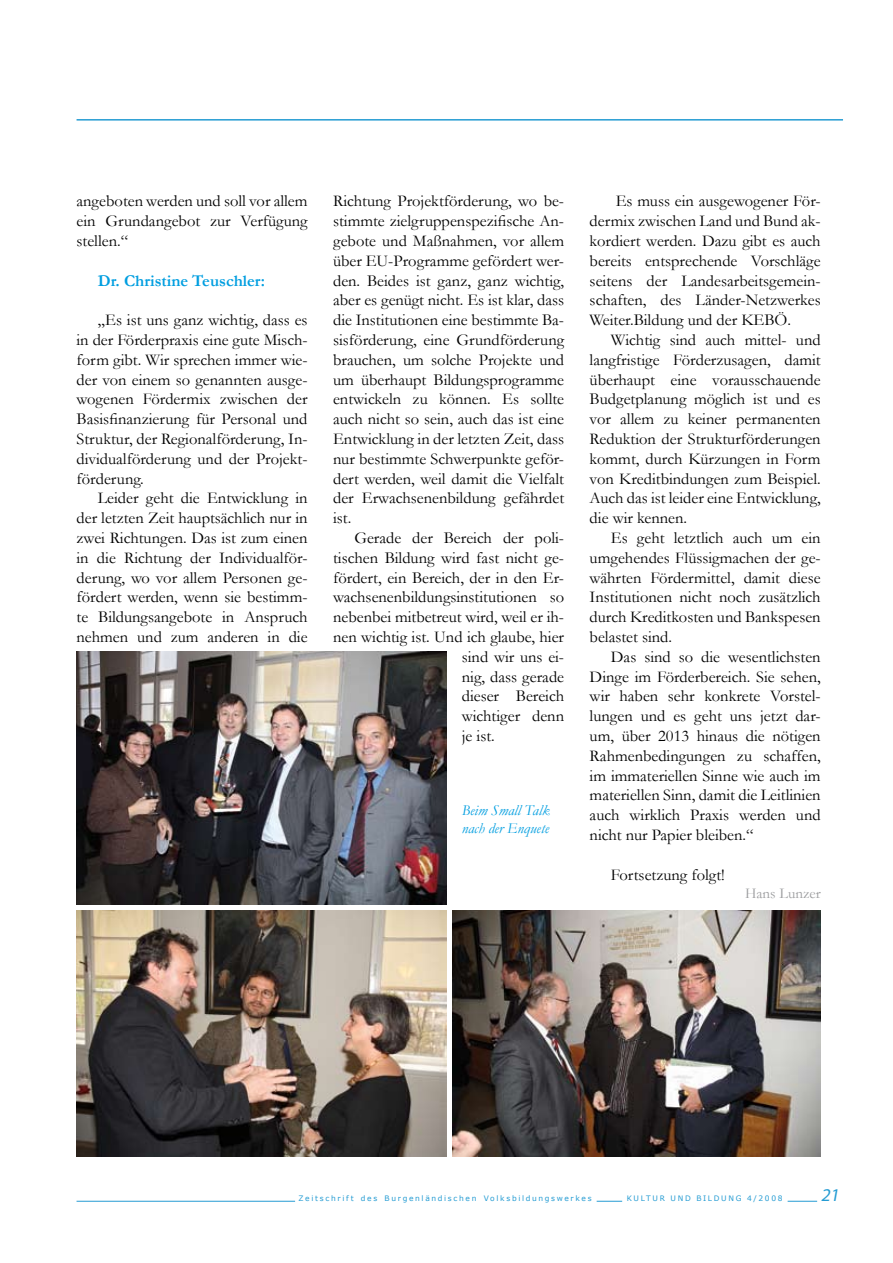
<style>
.page{position:relative;width:893px;height:1263px;background:#fff}
.page>*{position:absolute;margin:0;border:0;box-sizing:border-box;transform-origin:0 0}
.t1{font:italic 18px "Myriad Pro";color:#259cd3}
.t2{font:16.5px/19.8px "Garamond";color:#000;text-align:justify}
.t3{font:700 16.5px "Garamond";color:#009ee0}
.t4{font:italic 15px/18px "Garamond";color:#009ee0}
.t5{font:15px "Garamond";color:#9c9d9f}
.t6{font:7.5px "Verdana";letter-spacing:.225em;color:#259cd3}
</style>
<div class="page">
<hr style="left:77px;top:119px;width:766px;height:2px;background:#259cd3">
<hr style="left:77px;top:1201px;width:218px;height:1px;background:#259cd3">
<svg style="left:597px;top:1201px;width:25px;height:1px"></svg>
<svg style="left:788px;top:1201px;width:29px;height:1px"></svg>
<img style="left:77px;top:911px;width:370px;height:246px">
<img style="left:452px;top:911px;width:369px;height:246px">
<img style="left:77px;top:652px;width:370px;height:253px">
<p class="t2" style="left:77px;top:191px;width:233px">angeboten werden und soll vor allem ein Grundangebot zur Verfügung stellen.“</p>
<p class="t3" style="left:98px;top:269px;width:169px">Dr. Christine Teuschler:</p>
<p class="t2" style="left:77px;top:310px;width:233px;text-indent:21px">„Es ist uns ganz wichtig, dass es in der Förderpraxis eine gute Misch&shy;form gibt. Wir sprechen immer wie&shy;der von einem so genannten ausge&shy;wogenen Fördermix zwischen der Basisfinanzierung für Personal und Struktur, der Regionalförderung, In&shy;dividualförderung und der Projekt&shy;förderung.</p>
<p class="t2" style="left:77px;top:488px;width:233px;text-indent:21px">Leider geht die Entwicklung in der letzten Zeit hauptsächlich nur in zwei Richtungen. Das ist zum einen in die Richtung der Individualför&shy;derung, wo vor allem Personen ge&shy;fördert werden, wenn sie bestimm&shy;te Bildungsangebote in Anspruch nehmen und zum anderen in die</p>
<p class="t2" style="left:333px;top:191px;width:233px">Richtung Projektförderung, wo be&shy;stimmte zielgruppenspezifische An&shy;gebote und Maßnahmen, vor allem über EU-Programme gefördert wer&shy;den. Beides ist ganz, ganz wichtig, aber es genügt nicht. Es ist klar, dass die Institutionen eine bestimmte Ba&shy;sisförderung, eine Grundförderung brauchen, um solche Projekte und um überhaupt Bildungsprogramme entwickeln zu können. Es sollte auch nicht so sein, auch das ist eine Entwicklung in der letzten Zeit, dass nur bestimmte Schwerpunkte geför&shy;dert werden, weil damit die Vielfalt der Erwachsenenbildung gefährdet ist.</p>
<p class="t2" style="left:354px;top:527px;width:211px">Gerade der Bereich der poli-</p>
<p class="t2" style="left:333px;top:547px;width:233px">tischen Bildung wird fast nicht ge-</p>
<p class="t2" style="left:333px;top:567px;width:233px">fördert, ein Bereich, der in den Er-</p>
<p class="t2" style="left:333px;top:587px;width:233px">wachsenenbildungsinstitutionen so</p>
<p class="t2" style="left:333px;top:607px;width:233px">nebenbei mitbetreut wird, weil er ih-</p>
<p class="t2" style="left:333px;top:626px;width:233px">nen wichtig ist. Und ich glaube, hier</p>
<p class="t2" style="left:462px;top:646px;width:104px">sind wir uns ei-</p>
<p class="t2" style="left:462px;top:666px;width:104px">nig, dass gerade</p>
<p class="t2" style="left:462px;top:686px;width:104px">dieser Bereich</p>
<p class="t2" style="left:462px;top:706px;width:104px">wichtiger denn</p>
<p class="t2" style="left:462px;top:725px;width:35px">je ist.</p>
<p class="t4" style="left:462px;top:801px;width:90px">Beim Small Talk nach der Enquete</p>
<p class="t2" style="left:590px;top:191px;width:233px;text-indent:26px">Es muss ein ausgewogener För&shy;dermix zwischen Land und Bund ak&shy;kordiert werden. Dazu gibt es auch bereits entsprechende Vorschläge seitens der Landesarbeitsgemein&shy;schaften, des Länder-Netzwerkes Weiter.Bildung und der KEBÖ.</p>
<p class="t2" style="left:590px;top:329px;width:233px;text-indent:21px">Wichtig sind auch mittel- und langfristige Förderzusagen, damit überhaupt eine vorausschauende Budgetplanung möglich ist und es vor allem zu keiner permanenten Reduktion der Strukturförderungen kommt, durch Kürzungen in Form von Kreditbindungen zum Beispiel.<br>Auch das ist leider eine Entwicklung, die wir kennen.</p>
<p class="t2" style="left:590px;top:527px;width:233px;text-indent:21px">Es geht letztlich auch um ein umgehendes Flüssigmachen der ge&shy;währten Fördermittel, damit diese Institutionen nicht noch zusätzlich durch Kreditkosten und Bankspesen belastet sind.</p>
<p class="t2" style="left:590px;top:646px;width:233px;text-indent:21px">Das sind so die wesentlichsten Dinge im Förderbereich. Sie sehen, wir haben sehr konkrete Vorstel&shy;lungen und es geht uns jetzt dar&shy;um, über 2013 hinaus die nötigen Rahmenbedingungen zu schaffen, im immateriellen Sinne wie auch im materiellen Sinn, damit die Leitlinien auch wirklich Praxis werden und nicht nur Papier bleiben.“</p>
<p class="t2" style="left:611px;top:864px;width:115px">Fortsetzung folgt!</p>
<p class="t5" style="left:745px;top:883px;width:77px">Hans Lunzer</p>
<p class="t6" style="left:299px;top:1193px;width:295px">Zeitschrift des Burgenländischen Volksbildungswerkes</p>
<p class="t6" style="left:627px;top:1193px;width:157px">KULTUR UND BILDUNG 4/2008</p>
<p class="t1" style="left:821px;top:1184px;width:24px">21</p>
</div>
